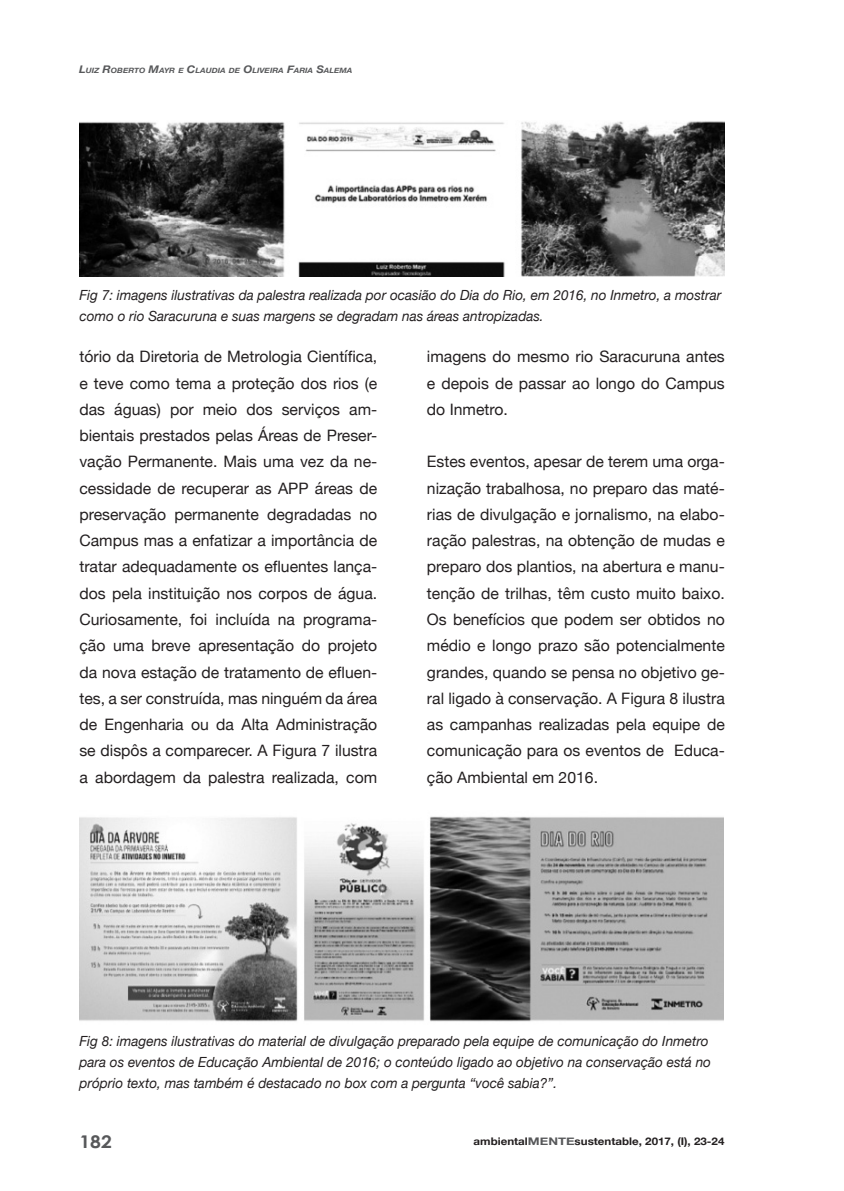
<style>
.page{position:relative;width:844px;height:1191px;background:#fff}
.page>*{position:absolute;margin:0;border:0;box-sizing:border-box;transform-origin:0 0}
.t1{font:700 17.5px "Century Gothic";color:#57585a;scale:1.1 1}
.t2{font:15.75px/26.2px "Helvetica Neue";color:#231f20;text-align:justify}
.t3{font:italic 14px/21px "Helvetica Neue";color:#231f20}
.t4{font:700 10.5px "Helvetica Neue";color:#231f20;scale:1.1 1}
.t5{font:italic 700 7.35px "Helvetica Neue";color:#57585a;scale:1.1 1}
.s1{font-size:10.5px}
.s2{color:#57585a}
</style>
<div class="page">
<img style="left:79px;top:121px;width:645px;height:155px">
<img style="left:79px;top:816px;width:644px;height:206px">
<p class="t5" style="left:79px;top:66px;width:250px"><span class="s1">L</span>UIZ <span class="s1">R</span>OBERTO <span class="s1">M</span>AYR E <span class="s1">C</span>LAUDIA DE <span class="s1">O</span>LIVEIRA <span class="s1">F</span>ARIA <span class="s1">S</span>ALEMA</p>
<p class="t3" style="left:79px;top:284px;width:643px">Fig 7: imagens ilustrativas da palestra realizada por ocasião do Dia do Rio, em 2016, no Inmetro, a mostrar como o rio Saracuruna e suas margens se degradam nas áreas antropizadas.</p>
<p class="t2" style="left:79px;top:343px;width:299px">tório da Diretoria de Metrologia Científica, e teve como tema a proteção dos rios (e das águas) por meio dos serviços am&shy;bientais prestados pelas Áreas de Preser&shy;vação Permanente. Mais uma vez da ne&shy;cessidade de recuperar as APP áreas de preservação permanente degradadas no Campus mas a enfatizar a importância de tratar adequadamente os efluentes lança&shy;dos pela instituição nos corpos de água.<br>Curiosamente, foi incluída na programa&shy;ção uma breve apresentação do projeto da nova estação de tratamento de efluen&shy;tes, a ser construída, mas ninguém da área de Engenharia ou da Alta Administração se dispôs a comparecer. A Figura 7 ilustra a abordagem da palestra realizada, com</p>
<p class="t2" style="left:427px;top:343px;width:299px">imagens do mesmo rio Saracuruna antes e depois de passar ao longo do Campus do Inmetro.</p>
<p class="t2" style="left:427px;top:448px;width:299px">Estes eventos, apesar de terem uma orga&shy;nização trabalhosa, no preparo das maté&shy;rias de divulgação e jornalismo, na elabo&shy;ração palestras, na obtenção de mudas e preparo dos plantios, na abertura e manu&shy;tenção de trilhas, têm custo muito baixo.<br>Os benefícios que podem ser obtidos no médio e longo prazo são potencialmente grandes, quando se pensa no objetivo ge&shy;ral ligado à conservação. A Figura 8 ilustra as campanhas realizadas pela equipe de comunicação para os eventos de Educa&shy;ção Ambiental em 2016.</p>
<p class="t3" style="left:79px;top:1030px;width:633px">Fig 8: imagens ilustrativas do material de divulgação preparado pela equipe de comunicação do Inmetro para os eventos de Educação Ambiental de 2016; o conteúdo ligado ao objetivo na conservação está no próprio texto, mas também é destacado no box com a pergunta “você sabia?”.</p>
<p class="t1" style="left:79px;top:1130px;width:31px">182</p>
<p class="t4" style="left:473px;top:1134px;width:229px">ambiental<span class="s2">MENTE</span>sustentable, 2017, (I), 23-24</p>
</div>
